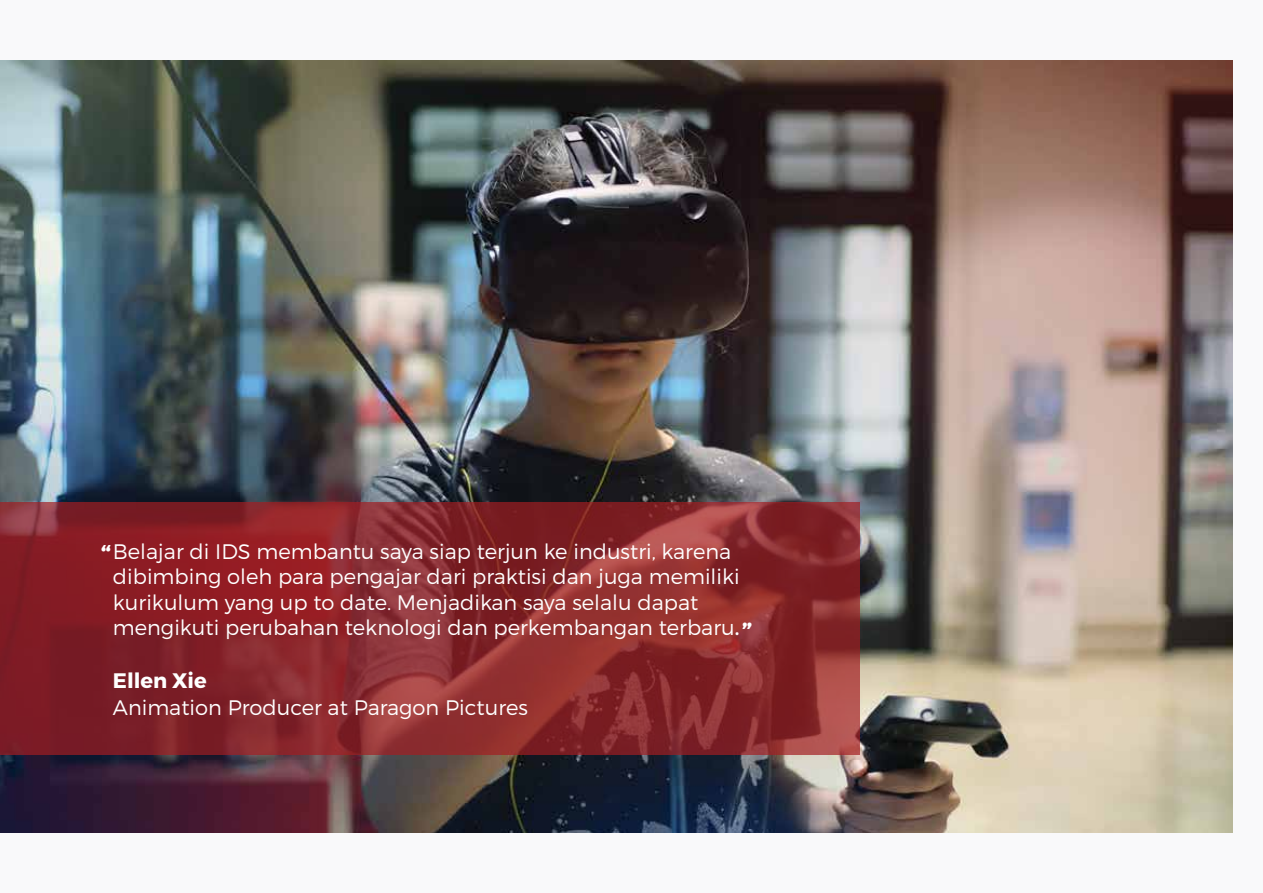
<style>
.page{position:relative;width:1263px;height:893px;background:#f9f9fa}
.page>*{position:absolute;margin:0;border:0;box-sizing:border-box;transform-origin:0 0}
.t1{font:600 27px "Montserrat";color:#fff}
.t2{font:300 21px/25.5px "Montserrat";color:#fff}
.t3{font:700 21px "Montserrat";color:#fff}
.s1{font-weight:500}
</style>
<div class="page">
<img style="left:0;top:60px;width:1232px;height:773px">
<svg style="left:0;top:502px;width:859px;height:252px;background:#89282c"></svg>
<p class="t2" style="left:113px;top:538px;width:628px">Belajar di IDS membantu saya siap terjun ke industri, karena dibimbing oleh para pengajar dari praktisi dan juga memiliki kurikulum yang up to date. Menjadikan saya selalu dapat mengikuti perubahan teknologi dan perkembangan terbaru<span class="s1">.</span></p>
<p class="t3" style="left:113px;top:667px;width:95px">Ellen Xie</p>
<p class="t2" style="left:113px;top:694px;width:417px">Animation Producer at Paragon Pictures</p>
<p class="t1" style="left:101px;top:538px;width:11px">“</p>
<p class="t1" style="left:752px;top:636px;width:11px;rotate:-180deg">“</p>
</div>
